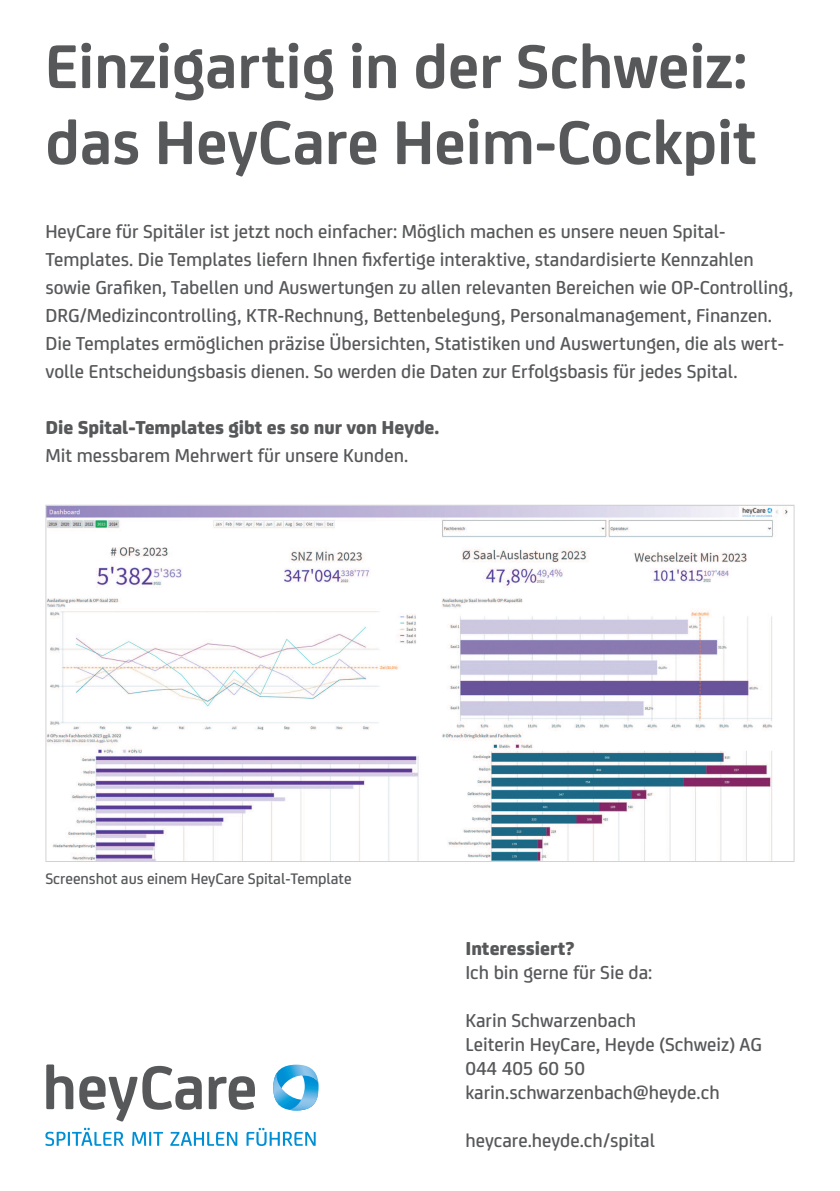
<style>
.page{position:relative;width:840px;height:1191px;background:#fff}
.page>*{position:absolute;margin:0;border:0;box-sizing:border-box;transform-origin:0 0}
.t1{font:700 66px/76px "FS Joey";letter-spacing:-.005em;color:#57585a}
.t2{font:500 20px/28px "FS Joey";color:#57585a}
.t3{font:800 20px "FS Joey";color:#57585a}
.t4{font:500 16.2px "FS Joey";color:#57585a}
</style>
<div class="page">
<img style="left:47px;top:507px;width:741px;height:353px">
<svg style="left:273px;top:1064px;width:45px;height:46px"></svg>
<svg style="left:46px;top:1064px;width:27px;height:45px"></svg>
<svg style="left:79px;top:1065px;width:123px;height:56px"></svg>
<svg style="left:209px;top:1076px;width:46px;height:33px"></svg>
<svg style="left:45px;top:1127px;width:79px;height:19px"></svg>
<svg style="left:132px;top:1131px;width:31px;height:14px"></svg>
<svg style="left:170px;top:1131px;width:67px;height:14px"></svg>
<svg style="left:246px;top:1127px;width:69px;height:19px"></svg>
<h1 class="t1" style="left:45px;top:34px;width:712px">Einzigartig in der Schweiz: das HeyCare Heim-Cockpit</h1>
<p class="t2" style="left:45px;top:219px;width:749px">HeyCare für Spitäler ist jetzt noch einfacher: Möglich machen es unsere neuen Spital-Templates. Die Templates liefern Ihnen fixfertige interaktive, standardisierte Kennzahlen sowie Grafiken, Tabellen und Auswertungen zu allen relevanten Bereichen wie OP-Controlling, DRG/Medizincontrolling, KTR-Rechnung, Bettenbelegung, Personalmanagement, Finanzen.<br>Die Templates ermöglichen präzise Übersichten, Statistiken und Auswertungen, die als wert&shy;volle Entscheidungsbasis dienen. So werden die Daten zur Erfolgsbasis für jedes Spital.</p>
<p class="t3" style="left:45px;top:421px;width:395px">Die Spital-Templates gibt es so nur von Heyde.</p>
<p class="t2" style="left:45px;top:443px;width:364px">Mit messbarem Mehrwert für unsere Kunden.</p>
<p class="t4" style="left:45px;top:873px;width:307px">Screenshot aus einem HeyCare Spital-Template</p>
<p class="t3" style="left:465px;top:942px;width:111px">Interessiert?</p>
<p class="t2" style="left:465px;top:960px;width:188px">Ich bin gerne für Sie da:</p>
<p class="t2" style="left:465px;top:1010px;width:298px;line-height:24px">Karin Schwarzenbach<br>Leiterin HeyCare, Heyde (Schweiz) AG<br>044 405 60 50 karin.schwarzenbach@heyde.ch</p>
<p class="t2" style="left:465px;top:1128px;width:191px">heycare.heyde.ch/spital</p>
</div>
